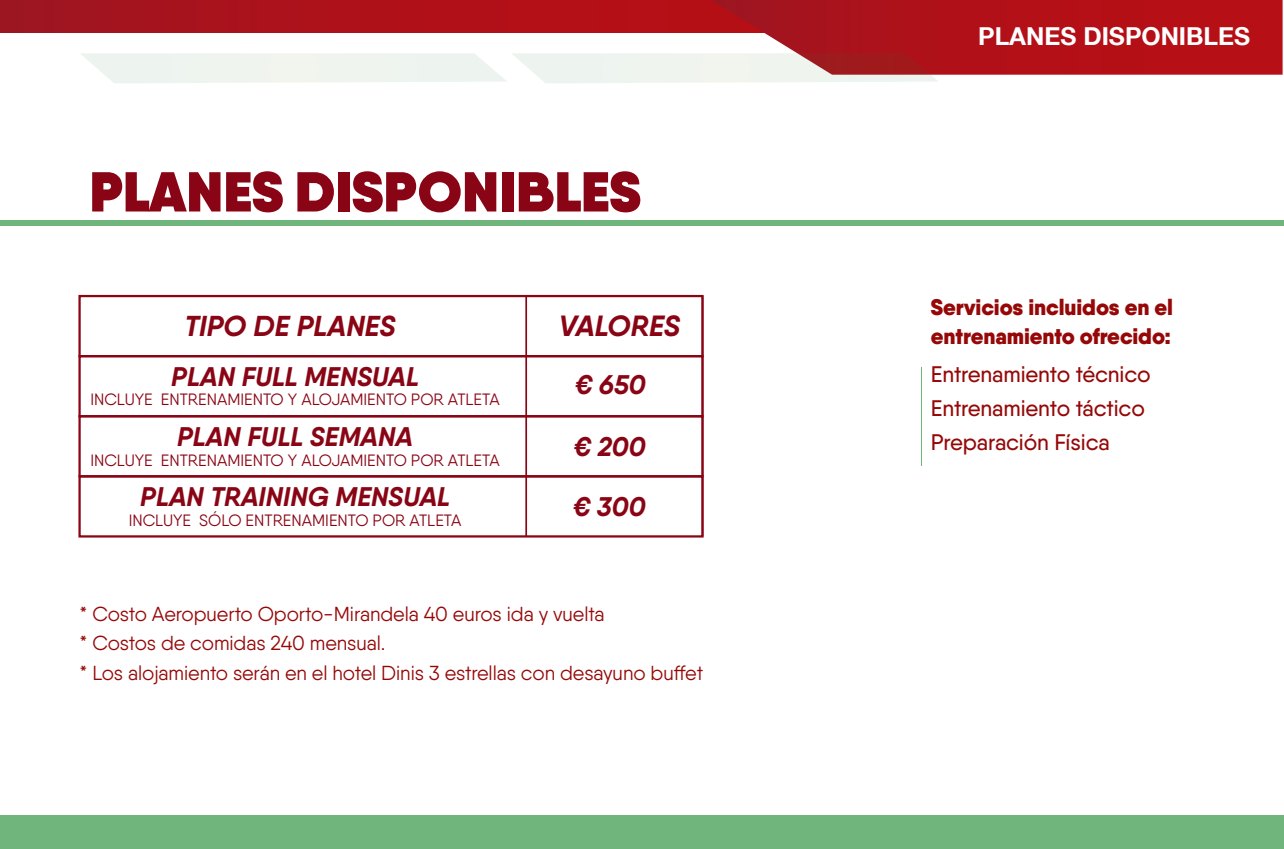
<style>
.page{position:relative;width:1284px;height:849px;background:#fff}
.page>*{position:absolute;margin:0;border:0;box-sizing:border-box;transform-origin:0 0}
.t1{font:800 56.02px "Qanelas";color:#890515}
.t2{font:italic 700 29.25px "Qanelas";color:#890515}
.t3{font:italic 700 28.8px "Qanelas";color:#890515}
.t4{font:italic 700 27px "Qanelas";color:#890515}
.t5{font:700 24.75px "Helvetica Neue LT Com";color:#fff}
.t6{font:500 22.5px/33.8px "Qanelas";letter-spacing:-.005em;color:#960808}
.t7{font:900 22.5px/29.2px "Qanelas";letter-spacing:-.005em;color:#960808}
.t8{font:20.25px/29.2px "Qanelas";letter-spacing:-.005em;color:#960808}
.t9{font:16.43px "Qanelas";color:#890515}
</style>
<div class="page">
<div style="left:0;top:815px;width:1283px;height:33px;background:#70b57c"></div>
<div style="left:0;top:220px;width:1283px;height:5px;background:#70b57c"></div>
<div style="left:0;top:0;width:977px;height:33px;background:#9e1621"></div>
<svg style="left:80px;top:0;width:1202px;height:83px"></svg>
<div style="left:78px;top:475px;width:625px;height:62px;border:2px solid #890515"></div>
<div style="left:78px;top:415px;width:625px;height:62px;border:2px solid #890515"></div>
<div style="left:78px;top:355px;width:625px;height:62px;border:2px solid #890515"></div>
<div style="left:78px;top:295px;width:625px;height:62px;border:2px solid #890515"></div>
<hr style="left:525px;top:296px;width:2px;height:240px;background:#890515">
<hr style="left:701px;top:296px;width:2px;height:240px;background:#890515">
<hr style="left:921px;top:367px;width:1px;height:98px;background:#08801c">
<h1 class="t1" style="left:89px;top:155px;width:553px">PLANES DISPONIBLES</h1>
<h2 class="t2" style="left:558px;top:308px;width:123px">VALORES</h2>
<h3 class="t3" style="left:185px;top:308px;width:212px">TIPO DE PLANES</h3>
<h3 class="t4" style="left:171px;top:360px;width:249px">PLAN FULL MENSUAL</h3>
<h3 class="t4" style="left:575px;top:368px;width:72px">€ 650</h3>
<p class="t9" style="left:90px;top:389px;width:411px">INCLUYE ENTRENAMIENTO Y ALOJAMIENTO POR ATLETA</p>
<h3 class="t4" style="left:177px;top:420px;width:238px">PLAN FULL SEMANA</h3>
<p class="t9" style="left:90px;top:449px;width:411px">INCLUYE ENTRENAMIENTO Y ALOJAMIENTO POR ATLETA</p>
<h3 class="t4" style="left:140px;top:480px;width:311px">PLAN TRAINING MENSUAL</h3>
<p class="t9" style="left:129px;top:509px;width:334px">INCLUYE SÓLO ENTRENAMIENTO POR ATLETA</p>
<h3 class="t4" style="left:574px;top:429px;width:74px">€ 200</h3>
<h3 class="t4" style="left:573px;top:489px;width:74px">€ 300</h3>
<p class="t8" style="left:80px;top:599px;width:625px">* Costo Aeropuerto Oporto-Mirandela 40 euros ida y vuelta<br>* Costos de comidas 240 mensual.<br>* Los alojamiento serán en el hotel Dinis 3 estrellas con desayuno buffet</p>
<p class="t5" style="left:978px;top:21px;width:274px">PLANES DISPONIBLES</p>
<p class="t7" style="left:930px;top:292px;width:244px">Servicios incluidos en el entrenamiento ofrecido:</p>
<p class="t6" style="left:930px;top:357px;width:221px">Entrenamiento técnico<br>Entrenamiento táctico<br>Preparación Física</p>
</div>
